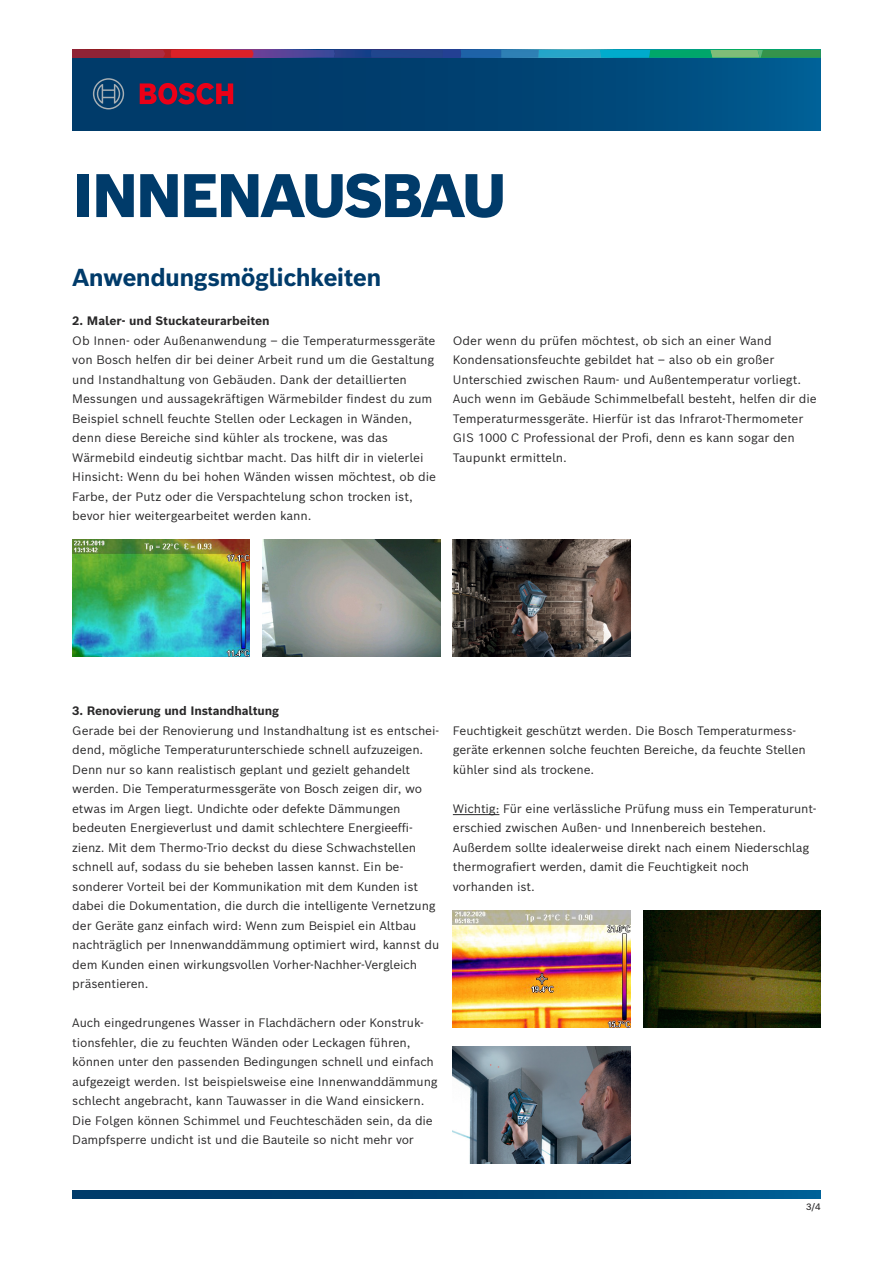
<style>
.page{position:relative;width:893px;height:1263px;background:#fff}
.page>*{position:absolute;margin:0;border:0;box-sizing:border-box;transform-origin:0 0}
.t1{font:900 60px "Bosch Sans";letter-spacing:-.05em;color:#003b6a}
.t2{font:700 24px "Bosch Sans";letter-spacing:-.025em;color:#003b6a}
.t3{font:12px/19.5px "Bosch Sans";letter-spacing:-.01em;color:#292829}
.t4{font:700 12px "Bosch Sans";letter-spacing:-.01em;color:#292829}
.t5{font:500 9px "Bosch Sans";color:#292829}
</style>
<div class="page">
<img style="left:72px;top:540px;width:178px;height:117px">
<img style="left:263px;top:540px;width:177px;height:117px">
<img style="left:453px;top:540px;width:177px;height:117px">
<img style="left:453px;top:910px;width:177px;height:117px">
<img style="left:643px;top:910px;width:178px;height:117px">
<img style="left:453px;top:1047px;width:177px;height:117px">
<hr style="left:453px;top:814px;width:46px;height:1px;background:#292829">
<svg style="left:72px;top:1191px;width:749px;height:7px;background:#004677"></svg>
<div style="left:72px;top:51px;width:749px;height:79px;background:linear-gradient(to right,#003361,#005589)"></div>
<div style="left:72px;top:50px;width:58px;height:8px;background:#902336"></div>
<svg style="left:130px;top:50px;width:691px;height:8px;background:#486b80"></svg>
<svg style="left:140px;top:83px;width:93px;height:22px;background:#86193a"></svg>
<svg style="left:93px;top:78px;width:31px;height:31px"></svg>
<h1 class="t1" style="left:72px;top:156px;width:436px">INNENAUSBAU</h1>
<h2 class="t2" style="left:72px;top:261px;width:311px">Anwendungsmöglichkeiten</h2>
<p class="t4" style="left:72px;top:313px;width:199px">2. Maler- und Stuckateurarbeiten</p>
<p class="t3" style="left:72px;top:330px;width:365px">Ob Innen- oder Außenanwendung – die Temperaturmessgeräte von Bosch helfen dir bei deiner Arbeit rund um die Gestaltung und Instandhaltung von Gebäuden. Dank der detaillierten Messungen und aussagekräftigen Wärmebilder findest du zum Beispiel schnell feuchte Stellen oder Leckagen in Wänden, denn diese Bereiche sind kühler als trockene, was das Wärmebild eindeutig sichtbar macht. Das hilft dir in vielerlei Hinsicht: Wenn du bei hohen Wänden wissen möchtest, ob die Farbe, der Putz oder die Verspachtelung schon trocken ist, bevor hier weitergearbeitet werden kann.</p>
<p class="t3" style="left:453px;top:330px;width:365px">Oder wenn du prüfen möchtest, ob sich an einer Wand Kondensationsfeuchte gebildet hat – also ob ein großer Unterschied zwischen Raum- und Außentemperatur vorliegt.<br>Auch wenn im Gebäude Schimmelbefall besteht, helfen dir die Temperaturmessgeräte. Hierfür ist das Infrarot-Thermometer GIS 1000 C Professional der Profi, denn es kann sogar den Taupunkt ermitteln.</p>
<p class="t4" style="left:72px;top:703px;width:208px">3. Renovierung und Instandhaltung</p>
<p class="t3" style="left:72px;top:720px;width:368px">Gerade bei der Renovierung und Instandhaltung ist es entschei&shy;dend, mögliche Temperaturunterschiede schnell aufzuzeigen.<br>Denn nur so kann realistisch geplant und gezielt gehandelt werden. Die Temperaturmessgeräte von Bosch zeigen dir, wo etwas im Argen liegt. Undichte oder defekte Dämmungen bedeuten Energieverlust und damit schlechtere Energieeffi&shy;zienz. Mit dem Thermo-Trio deckst du diese Schwachstellen schnell auf, sodass du sie beheben lassen kannst. Ein be&shy;sonderer Vorteil bei der Kommunikation mit dem Kunden ist dabei die Dokumentation, die durch die intelligente Vernetzung der Geräte ganz einfach wird: Wenn zum Beispiel ein Altbau nachträglich per Innenwanddämmung optimiert wird, kannst du dem Kunden einen wirkungsvollen Vorher-Nachher-Vergleich präsentieren.</p>
<p class="t3" style="left:72px;top:1013px;width:367px">Auch eingedrungenes Wasser in Flachdächern oder Konstruk&shy;tionsfehler, die zu feuchten Wänden oder Leckagen führen, können unter den passenden Bedingungen schnell und einfach aufgezeigt werden. Ist beispielsweise eine Innenwanddämmung schlecht angebracht, kann Tauwasser in die Wand einsickern.<br>Die Folgen können Schimmel und Feuchteschäden sein, da die Dampfsperre undicht ist und die Bauteile so nicht mehr vor</p>
<p class="t3" style="left:453px;top:720px;width:354px">Feuchtigkeit geschützt werden. Die Bosch Temperaturmess&shy;geräte erkennen solche feuchten Bereiche, da feuchte Stellen kühler sind als trockene.</p>
<p class="t3" style="left:453px;top:798px;width:365px">Wichtig: Für eine verlässliche Prüfung muss ein Temperaturunt&shy;erschied zwischen Außen- und Innenbereich bestehen.<br>Außerdem sollte idealerweise direkt nach einem Niederschlag thermografiert werden, damit die Feuchtigkeit noch<br>vorhanden ist.</p>
<p class="t5" style="left:806px;top:1200px;width:16px">3/4</p>
</div>
